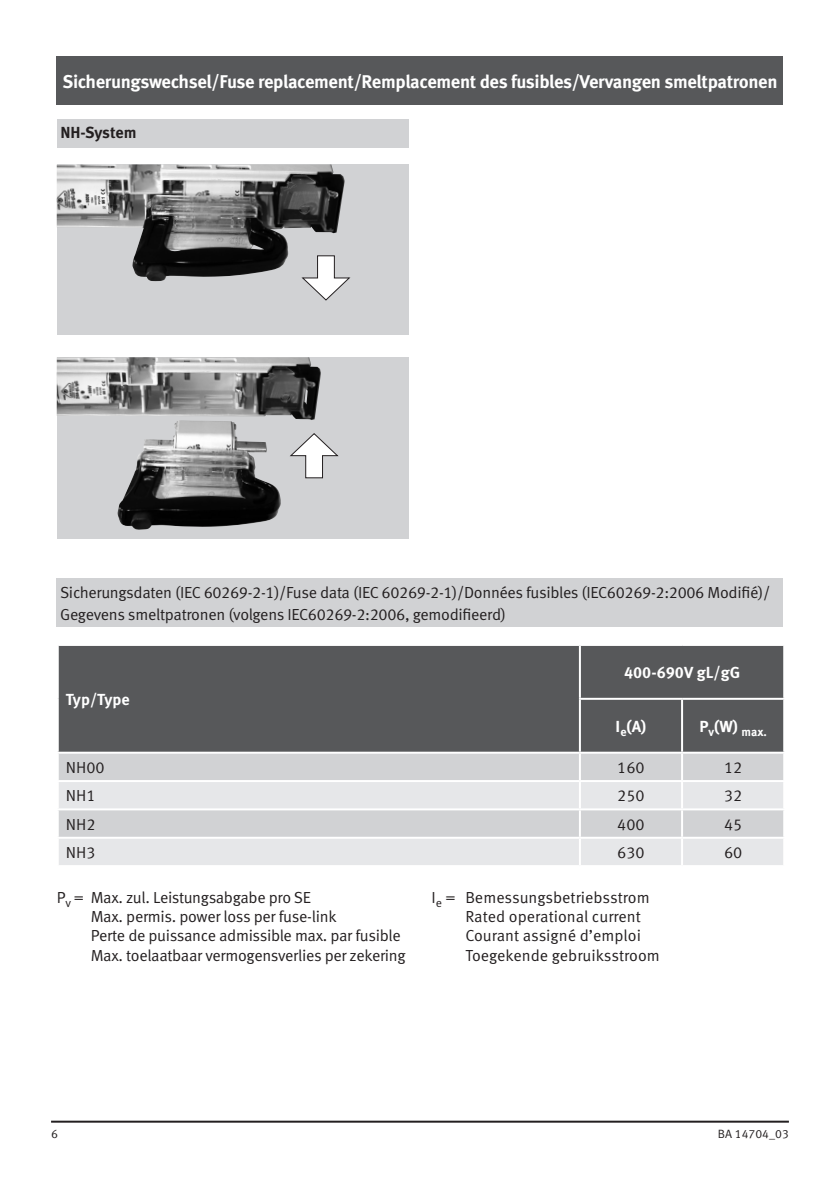
<style>
.page{position:relative;width:840px;height:1191px;background:#fff}
.page>*{position:absolute;margin:0;border:0;box-sizing:border-box;transform-origin:0 0}
.t1{font:700 18.4px "Meta Pro";letter-spacing:-.02em;color:#fff}
.t2{font:16px/19.2px "Meta Pro";letter-spacing:-.02em;color:#231f20}
.t3{font:16px/19.2px "Meta Pro";color:#231f20}
.t4{font:700 16px "Meta Pro";color:#fff}
.t5{font:700 16px "Meta Pro";letter-spacing:-.01em;color:#231f20}
.t6{font:12px "Meta Pro";color:#231f20}
.t7{font:700 12px "Meta Pro";color:#fff}
</style>
<div class="page">
<hr style="left:51px;top:1120px;width:737px;height:2px;background:#231f20">
<div style="left:57px;top:578px;width:725px;height:48px;background:#d1d2d4"></div>
<div style="left:59px;top:646px;width:723px;height:105px;background:#57585a"></div>
<div style="left:59px;top:753px;width:723px;height:27px;background:#d1d2d4"></div>
<svg style="left:59px;top:782px;width:723px;height:83px;background:#dfe0e2"></svg>
<hr style="left:578px;top:646px;width:2px;height:52px;background:#fff">
<hr style="left:578px;top:698px;width:103px;height:2px;background:#fff">
<hr style="left:578px;top:700px;width:2px;height:51px;background:#fff">
<hr style="left:681px;top:698px;width:103px;height:2px;background:#fff">
<hr style="left:680px;top:700px;width:2px;height:51px;background:#fff">
<hr style="left:578px;top:753px;width:2px;height:27px;background:#fff">
<hr style="left:680px;top:753px;width:2px;height:27px;background:#fff">
<hr style="left:578px;top:782px;width:2px;height:26px;background:#fff">
<hr style="left:680px;top:782px;width:2px;height:26px;background:#fff">
<hr style="left:57px;top:808px;width:522px;height:2px;background:#fff">
<hr style="left:579px;top:808px;width:102px;height:2px;background:#fff">
<hr style="left:578px;top:810px;width:2px;height:26px;background:#fff">
<hr style="left:681px;top:808px;width:103px;height:2px;background:#fff">
<hr style="left:680px;top:810px;width:2px;height:26px;background:#fff">
<hr style="left:57px;top:836px;width:522px;height:2px;background:#fff">
<hr style="left:579px;top:836px;width:102px;height:2px;background:#fff">
<hr style="left:578px;top:838px;width:2px;height:27px;background:#fff">
<hr style="left:681px;top:836px;width:103px;height:2px;background:#fff">
<hr style="left:680px;top:838px;width:2px;height:27px;background:#fff">
<div style="left:57px;top:357px;width:351px;height:182px;background:#d1d2d4"></div>
<img style="left:57px;top:357px;width:264px;height:173px">
<div style="left:57px;top:164px;width:351px;height:170px;background:#d1d2d4"></div>
<img style="left:57px;top:164px;width:287px;height:118px">
<div style="left:57px;top:119px;width:351px;height:28px;background:#d1d2d4"></div>
<svg style="left:301px;top:255px;width:50px;height:46px"></svg>
<svg style="left:289px;top:433px;width:49px;height:45px"></svg>
<div style="left:57px;top:57px;width:725px;height:48px;background:#57585a"></div>
<p class="t1" style="left:62px;top:70px;width:716px">Sicherungswechsel/Fuse replacement/Remplacement des fusibles/Vervangen smeltpatronen</p>
<p class="t5" style="left:60px;top:122px;width:78px">NH-System</p>
<p class="t2" style="left:60px;top:581px;width:711px;line-height:22px">Sicherungsdaten (IEC 60269-2-1)/Fuse data (IEC 60269-2-1)/Données fusibles (IEC60269-2:2006 Modifié)/<br>Gegevens smeltpatronen (volgens IEC60269-2:2006, gemodifieerd)</p>
<p class="t4" style="left:66px;top:689px;width:65px">Typ/Type</p>
<p class="t4" style="left:623px;top:662px;width:118px">400-690V gL/gG</p>
<p class="t4" style="left:615px;top:716px;width:32px">I<sub>e</sub>(A)</p>
<p class="t7" style="left:699px;top:724px;width:69px"><sup>P</sup>v<sup>(W)</sup> max.</p>
<p class="t2" style="left:66px;top:758px;width:40px">NH00</p>
<p class="t2" style="left:617px;top:758px;width:29px">160</p>
<p class="t2" style="left:723px;top:758px;width:20px">12</p>
<p class="t2" style="left:66px;top:786px;width:31px">NH1</p>
<p class="t2" style="left:617px;top:786px;width:29px">250</p>
<p class="t2" style="left:723px;top:786px;width:20px">32</p>
<p class="t2" style="left:66px;top:814px;width:31px">NH2</p>
<p class="t2" style="left:617px;top:814px;width:29px">400</p>
<p class="t2" style="left:723px;top:814px;width:20px">45</p>
<p class="t2" style="left:66px;top:843px;width:31px">NH3</p>
<p class="t2" style="left:617px;top:843px;width:29px">630</p>
<p class="t2" style="left:723px;top:843px;width:20px">60</p>
<p class="t2" style="left:57px;top:888px;width:256px">P<sub>v</sub> = Max. zul. Leistungsabgabe pro SE</p>
<p class="t2" style="left:91px;top:907px;width:316px">Max. permis. power loss per fuse-link<br>Perte de puissance admissible max. par fusible<br>Max. toelaatbaar vermogensverlies per zekering</p>
<p class="t2" style="left:431px;top:888px;width:220px">I<sub>e</sub> = Bemessungsbetriebsstrom</p>
<p class="t3" style="left:465px;top:907px;width:196px">Rated operational current<br>Courant assigné d’emploi<br>Toegekende gebruiksstroom</p>
<p class="t6" style="left:51px;top:1126px;width:8px">6</p>
<p class="t6" style="left:717px;top:1126px;width:73px">BA 14704_03</p>
</div>
